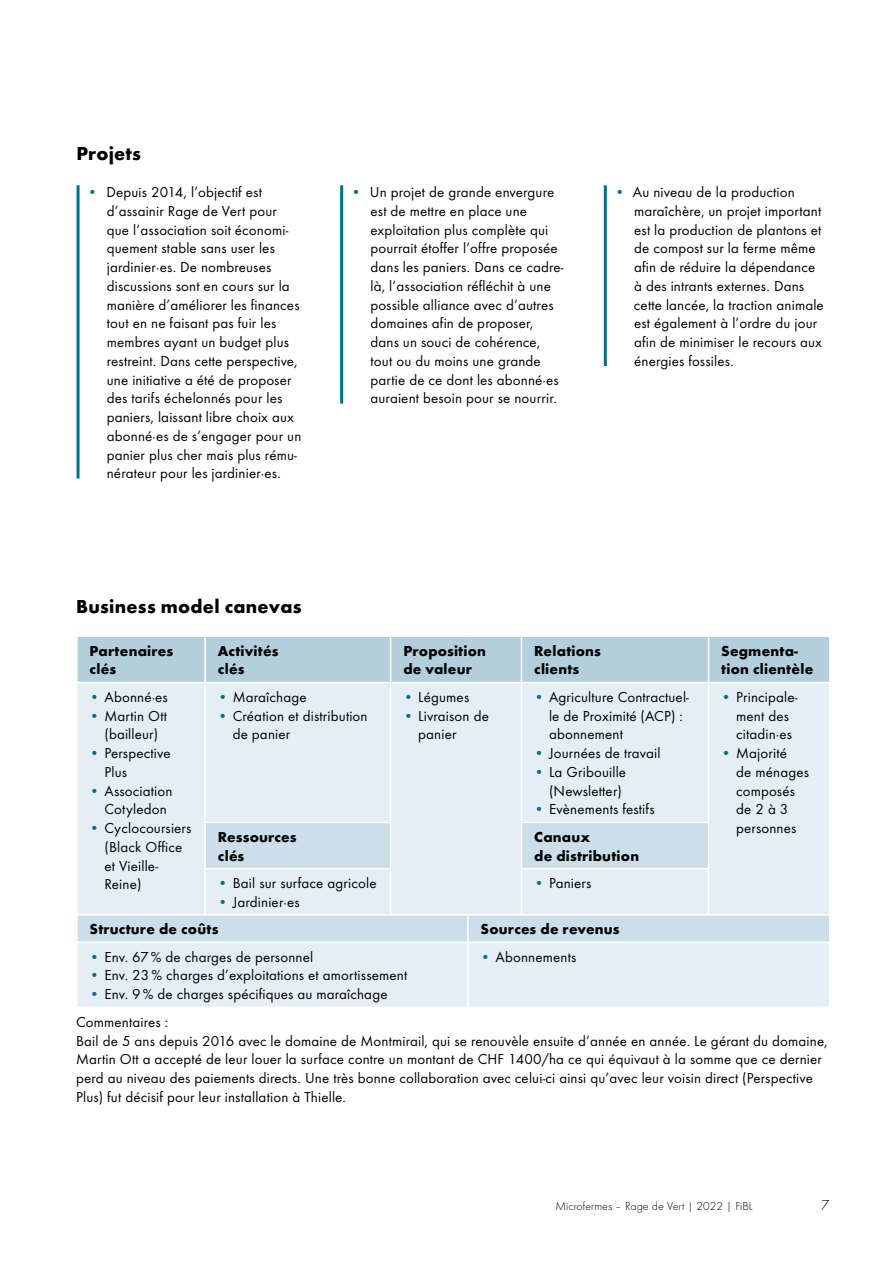
<style>
.page{position:relative;width:893px;height:1263px;background:#fff}
.page>*{position:absolute;margin:0;border:0;box-sizing:border-box;transform-origin:0 0}
.t1{font:700 19.5px "Function Pro";letter-spacing:.015em;color:#000}
.t2{font:15px/18.8px "Function Pro";letter-spacing:.01em;color:#000}
.t3{font:700 15px/18.8px "Function Pro";letter-spacing:.015em;color:#000}
.t4{font:300 15px "Function Pro";color:#000}
.t5{font:300 12px "Function Pro";letter-spacing:.005em;color:#000}
.s1{color:#006d8d}
</style>
<div class="page">
<hr style="left:77px;top:187px;width:3px;height:290px;background:#006d8d">
<hr style="left:340px;top:187px;width:3px;height:215px;background:#006d8d">
<hr style="left:604px;top:187px;width:3px;height:178px;background:#006d8d">
<div style="left:78px;top:637px;width:751px;height:45px;background:#b3cedd"></div>
<div style="left:78px;top:683px;width:751px;height:323px;background:#e4eef4"></div>
<svg style="left:78px;top:822px;width:751px;height:119px;background:#dae7ef"></svg>
<hr style="left:390px;top:637px;width:1px;height:45px;background:#fff">
<hr style="left:204px;top:822px;width:187px;height:1px;background:#fff">
<hr style="left:521px;top:822px;width:188px;height:1px;background:#fff">
<hr style="left:521px;top:637px;width:1px;height:45px;background:#fff">
<hr style="left:708px;top:637px;width:1px;height:45px;background:#fff">
<hr style="left:204px;top:868px;width:187px;height:1px;background:#fff">
<hr style="left:521px;top:868px;width:188px;height:1px;background:#fff">
<hr style="left:467px;top:943px;width:2px;height:63px;background:#fff">
<hr style="left:467px;top:915px;width:2px;height:26px;background:#fff">
<hr style="left:204px;top:637px;width:2px;height:45px;background:#fff">
<hr style="left:204px;top:683px;width:2px;height:139px;background:#fff">
<hr style="left:204px;top:823px;width:2px;height:45px;background:#fff">
<hr style="left:204px;top:869px;width:2px;height:45px;background:#fff">
<hr style="left:390px;top:683px;width:1px;height:139px;background:#fff">
<hr style="left:521px;top:683px;width:1px;height:139px;background:#fff">
<hr style="left:390px;top:823px;width:1px;height:45px;background:#fff">
<hr style="left:521px;top:823px;width:1px;height:45px;background:#fff">
<hr style="left:390px;top:869px;width:1px;height:45px;background:#fff">
<hr style="left:521px;top:869px;width:1px;height:45px;background:#fff">
<hr style="left:708px;top:683px;width:1px;height:139px;background:#fff">
<hr style="left:708px;top:823px;width:1px;height:45px;background:#fff">
<hr style="left:708px;top:869px;width:1px;height:45px;background:#fff">
<hr style="left:76px;top:914px;width:129px;height:1px;background:#fff">
<hr style="left:205px;top:914px;width:186px;height:1px;background:#fff">
<hr style="left:391px;top:914px;width:77px;height:1px;background:#fff">
<hr style="left:468px;top:914px;width:53px;height:1px;background:#fff">
<hr style="left:521px;top:914px;width:188px;height:1px;background:#fff">
<hr style="left:709px;top:914px;width:121px;height:1px;background:#fff">
<hr style="left:76px;top:941px;width:129px;height:2px;background:#fff">
<hr style="left:205px;top:941px;width:186px;height:2px;background:#fff">
<hr style="left:391px;top:941px;width:77px;height:2px;background:#fff">
<hr style="left:468px;top:941px;width:53px;height:2px;background:#fff">
<hr style="left:521px;top:941px;width:188px;height:2px;background:#fff">
<hr style="left:709px;top:941px;width:121px;height:2px;background:#fff">
<h1 class="t1" style="left:77px;top:141px;width:66px">Projets</h1>
<p class="t2" style="left:107px;top:182px;width:196px;text-indent:-19px"><span class="s1">•</span> Depuis 2014, l’objectif est d’assainir Rage de Vert pour que l’association soit économi&shy;quement stable sans user les jardinier·es. De nombreuses discussions sont en cours sur la manière d’améliorer les finances tout en ne faisant pas fuir les membres ayant un budget plus restreint. Dans cette perspective, une initiative a été de proposer des tarifs échelonnés pour les paniers, laissant libre choix aux abonné·es de s’engager pour un panier plus cher mais plus rému&shy;nérateur pour les jardinier·es.</p>
<p class="t2" style="left:370px;top:182px;width:195px;text-indent:-19px"><span class="s1">•</span> Un projet de grande envergure est de mettre en place une exploitation plus complète qui pourrait étoffer l’offre proposée dans les paniers. Dans ce cadre&shy;là, l’association réfléchit à une possible alliance avec d’autres domaines afin de proposer, dans un souci de cohérence, tout ou du moins une grande partie de ce dont les abonné·es auraient besoin pour se nourrir.</p>
<p class="t2" style="left:634px;top:182px;width:191px;text-indent:-19px"><span class="s1">•</span> Au niveau de la production maraîchère, un projet important est la production de plantons et de compost sur la ferme même afin de réduire la dépendance à des intrants externes. Dans cette lancée, la traction animale est également à l’ordre du jour afin de minimiser le recours aux énergies fossiles.</p>
<h1 class="t1" style="left:76px;top:594px;width:227px">Business model canevas</h1>
<p class="t3" style="left:90px;top:641px;width:85px">Partenaires clés</p>
<p class="t3" style="left:218px;top:641px;width:62px">Activités clés</p>
<p class="t3" style="left:403px;top:641px;width:84px">Proposition de valeur</p>
<p class="t3" style="left:534px;top:641px;width:68px">Relations clients</p>
<p class="t3" style="left:721px;top:641px;width:93px">Segmenta&shy;tion clientèle</p>
<p class="t2" style="left:90px;top:687px;width:80px"><span class="s1">•</span> Abonné·es</p>
<p class="t2" style="left:90px;top:706px;width:79px;text-align:center"><span class="s1">•</span> Martin Ott (bailleur)</p>
<p class="t2" style="left:104px;top:743px;width:68px;text-indent:-15px"><span class="s1">•</span> Perspective<br>Plus</p>
<p class="t2" style="left:104px;top:781px;width:70px;text-indent:-15px"><span class="s1">•</span> Association<br>Cotyledon</p>
<p class="t2" style="left:104px;top:818px;width:88px;text-indent:-15px"><span class="s1">•</span> Cyclocoursiers (Black Office et Vieille-<br>Reine)</p>
<p class="t2" style="left:218px;top:687px;width:90px"><span class="s1">•</span> Maraîchage</p>
<p class="t2" style="left:233px;top:706px;width:136px;text-indent:-15px"><span class="s1">•</span> Création et distribution de panier</p>
<p class="t2" style="left:549px;top:687px;width:141px;text-indent:-15px"><span class="s1">•</span> Agriculture Contractuel&shy;le de Proximité (ACP) : abonnement</p>
<p class="t2" style="left:534px;top:743px;width:128px"><span class="s1">•</span> Journées de travail</p>
<p class="t2" style="left:534px;top:762px;width:93px;text-align:right"><span class="s1">•</span> La Gribouille (Newsletter)</p>
<p class="t2" style="left:534px;top:800px;width:122px"><span class="s1">•</span> Evènements festifs</p>
<p class="t2" style="left:736px;top:687px;width:63px;text-indent:-15px"><span class="s1">•</span> Principale&shy;ment des citadin·es</p>
<p class="t2" style="left:736px;top:743px;width:74px;text-indent:-15px"><span class="s1">•</span> Majorité<br>de ménages composés de 2 à 3 personnes</p>
<p class="t2" style="left:403px;top:687px;width:67px"><span class="s1">•</span> Légumes</p>
<p class="t2" style="left:418px;top:706px;width:72px;text-indent:-15px"><span class="s1">•</span> Livraison de panier</p>
<p class="t3" style="left:218px;top:827px;width:80px">Ressources clés</p>
<p class="t3" style="left:534px;top:827px;width:106px">Canaux<br>de distribution</p>
<p class="t2" style="left:218px;top:873px;width:160px"><span class="s1">•</span> Bail sur surface agricole</p>
<p class="t2" style="left:218px;top:892px;width:83px"><span class="s1">•</span> Jardinier·es</p>
<p class="t2" style="left:534px;top:873px;width:59px"><span class="s1">•</span> Paniers</p>
<p class="t3" style="left:90px;top:920px;width:130px">Structure de coûts</p>
<p class="t3" style="left:481px;top:920px;width:141px">Sources de revenus</p>
<p class="t2" style="left:90px;top:947px;width:225px"><span class="s1">•</span> Env. 67 % de charges de personnel</p>
<p class="t2" style="left:90px;top:966px;width:319px"><span class="s1">•</span> Env. 23 % charges d’exploitations et amortissement</p>
<p class="t2" style="left:90px;top:985px;width:299px"><span class="s1">•</span> Env. 9 % de charges spécifiques au maraîchage</p>
<p class="t2" style="left:481px;top:947px;width:97px"><span class="s1">•</span> Abonnements</p>
<p class="t2" style="left:76px;top:1012px;width:753px">Commentaires :<br>Bail de 5 ans depuis 2016 avec le domaine de Montmirail, qui se renouvèle ensuite d’année en année. Le gérant du domaine, Martin Ott a accepté de leur louer la surface contre un montant de CHF 1400/ha ce qui équivaut à la somme que ce dernier perd au niveau des paiements directs. Une très bonne collaboration avec celui-ci ainsi qu’avec leur voisin direct (Perspective Plus) fut décisif pour leur installation à Thielle.</p>
<p class="t5" style="left:555px;top:1198px;width:199px">Microfermes – Rage de Vert | 2022 | FiBL</p>
<p class="t4" style="left:821px;top:1196px;width:10px">7</p>
</div>
